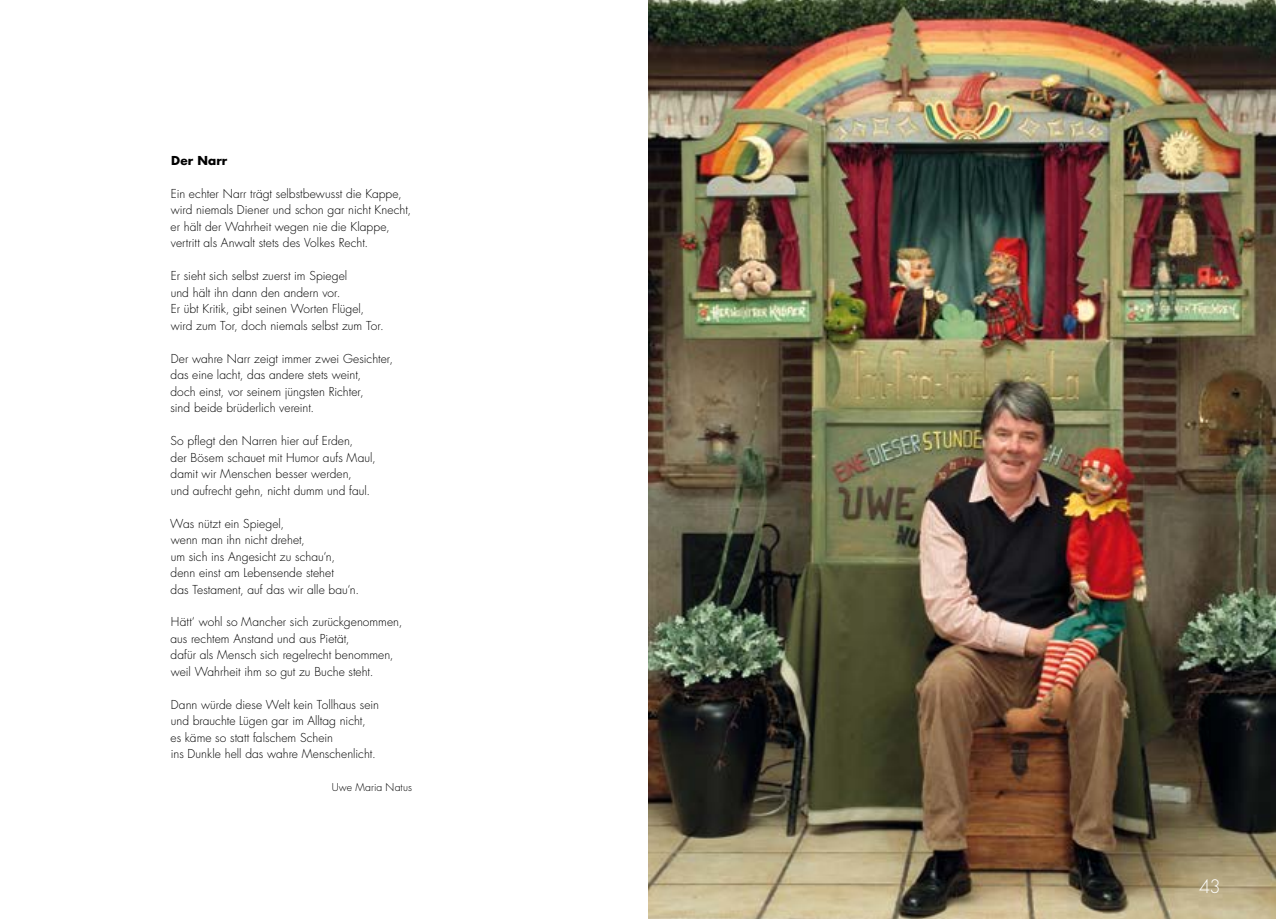
<style>
.page{position:relative;width:1276px;height:919px;background:#fff}
.page>*{position:absolute;margin:0;border:0;box-sizing:border-box;transform-origin:0 0}
.t1{font:300 18px "Futura LT";color:#fff}
.t2{font:300 12px/16.5px "Futura LT";color:#000}
.t3{font:700 12px "Futura LT";letter-spacing:.015em;color:#000}
.t4{font:300 10.5px "Futura LT";letter-spacing:.005em;color:#000}
</style>
<div class="page">
<img style="left:648px;top:0;width:628px;height:918px">
<p class="t3" style="left:171px;top:152px;width:58px">Der Narr</p>
<p class="t2" style="left:170px;top:185px;width:242px">Ein echter Narr trägt selbstbewusst die Kappe, wird niemals Diener und schon gar nicht Knecht, er hält der Wahrheit wegen nie die Klappe, vertritt als Anwalt stets des Volkes Recht.</p>
<p class="t2" style="left:171px;top:268px;width:215px">Er sieht sich selbst zuerst im Spiegel<br>und hält ihn dann den andern vor.<br>Er übt Kritik, gibt seinen Worten Flügel, wird zum Tor, doch niemals selbst zum Tor.</p>
<p class="t2" style="left:170px;top:350px;width:224px">Der wahre Narr zeigt immer zwei Gesichter, das eine lacht, das andere stets weint,<br>doch einst, vor seinem jüngsten Richter,<br>sind beide brüderlich vereint.</p>
<p class="t2" style="left:170px;top:433px;width:207px">So pflegt den Narren hier auf Erden,<br>der Bösem schauet mit Humor aufs Maul, damit wir Menschen besser werden,<br>und aufrecht gehn, nicht dumm und faul.</p>
<p class="t2" style="left:170px;top:515px;width:190px">Was nützt ein Spiegel,<br>wenn man ihn nicht drehet,<br>um sich ins Angesicht zu schau‘n, denn einst am Lebensende stehet<br>das Testament, auf das wir alle bau‘n.</p>
<p class="t2" style="left:170px;top:614px;width:233px">Hätt‘ wohl so Mancher sich zurückgenommen, aus rechtem Anstand und aus Pietät,<br>dafür als Mensch sich regelrecht benommen, weil Wahrheit ihm so gut zu Buche steht.</p>
<p class="t2" style="left:170px;top:696px;width:210px">Dann würde diese Welt kein Tollhaus sein und brauchte Lügen gar im Alltag nicht, es käme so statt falschem Schein<br>ins Dunkle hell das wahre Menschenlicht.</p>
<p class="t4" style="left:332px;top:781px;width:82px">Uwe Maria Natus</p>
<h1 class="t1" style="left:1199px;top:875px;width:23px">43</h1>
</div>
